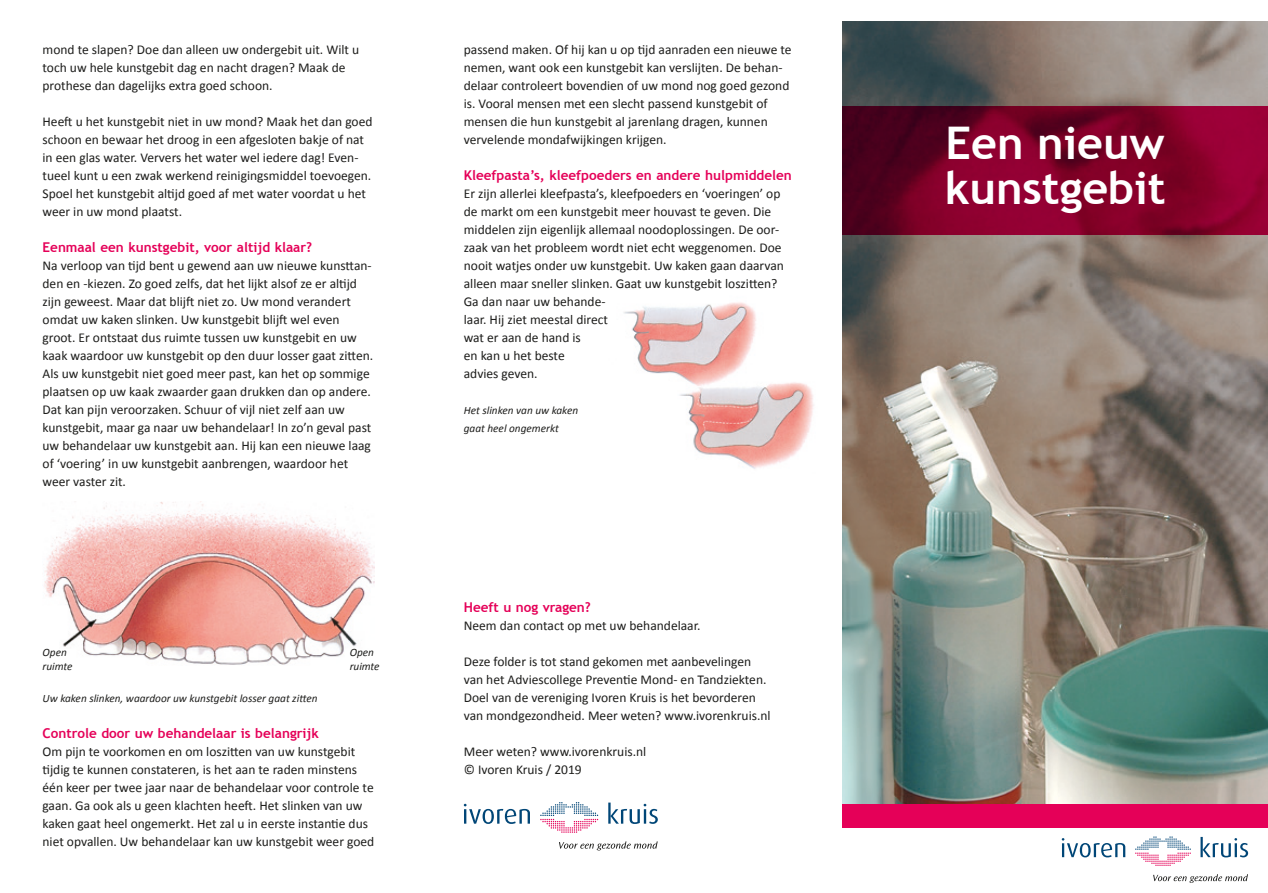
<style>
.page{position:relative;width:1268px;height:893px;background:#fff}
.page>*{position:absolute;margin:0;border:0;box-sizing:border-box;transform-origin:0 0}
.t1{font:700 45px/45px "Trebuchet MS";color:#fff}
.t2{font:13.5px/18px "Calibri";color:#1d1d1b}
.t3{font:700 13.5px "Trebuchet MS";color:#e50058}
.t4{font:italic 11.25px/13.5px "Calibri";color:#1d1d1b}
</style>
<div class="page">
<img style="left:624px;top:302px;width:190px;height:167px">
<img style="left:842px;top:21px;width:425px;height:783px">
<svg style="left:1135px;top:836px;width:55px;height:30px"></svg>
<svg style="left:1061px;top:838px;width:64px;height:19px"></svg>
<svg style="left:1200px;top:837px;width:47px;height:20px"></svg>
<svg style="left:1153px;top:874px;width:94px;height:9px"></svg>
<div style="left:842px;top:804px;width:425px;height:23px;background:#e50058"></div>
<svg style="left:842px;top:106px;width:425px;height:129px;background:#790028"></svg>
<svg style="left:540px;top:802px;width:58px;height:31px"></svg>
<svg style="left:463px;top:804px;width:67px;height:20px"></svg>
<svg style="left:608px;top:803px;width:49px;height:21px"></svg>
<svg style="left:559px;top:841px;width:98px;height:9px"></svg>
<img style="left:44px;top:502px;width:330px;height:163px">
<p class="t2" style="left:43px;top:40px;width:318px">mond te slapen? Doe dan alleen uw ondergebit uit. Wilt u toch uw hele kunstgebit dag en nacht dragen? Maak de prothese dan dagelijks extra goed schoon.</p>
<p class="t2" style="left:43px;top:112px;width:331px">Heeft u het kunstgebit niet in uw mond? Maak het dan goed schoon en bewaar het droog in een afgesloten bakje of nat in een glas water. Ververs het water wel iedere dag! Even&shy;tueel kunt u een zwak werkend reinigingsmiddel toevoegen.<br>Spoel het kunstgebit altijd goed af met water voordat u het weer in uw mond plaatst.</p>
<p class="t3" style="left:43px;top:239px;width:271px">Eenmaal een kunstgebit, voor altijd klaar?</p>
<p class="t2" style="left:43px;top:256px;width:332px">Na verloop van tijd bent u gewend aan uw nieuwe kunsttan&shy;den en -kiezen. Zo goed zelfs, dat het lijkt alsof ze er altijd zijn geweest. Maar dat blijft niet zo. Uw mond verandert omdat uw kaken slinken. Uw kunstgebit blijft wel even groot. Er ontstaat dus ruimte tussen uw kunstgebit en uw kaak waardoor uw kunstgebit op den duur losser gaat zitten.<br>Als uw kunstgebit niet goed meer past, kan het op sommige plaatsen op uw kaak zwaarder gaan drukken dan op andere.<br>Dat kan pijn veroorzaken. Schuur of vijl niet zelf aan uw kunstgebit, maar ga naar uw behandelaar! In zo’n geval past uw behandelaar uw kunstgebit aan. Hij kan een nieuwe laag of ‘voering’ in uw kunstgebit aanbrengen, waardoor het weer vaster zit.</p>
<p class="t4" style="left:43px;top:645px;width:31px">Open ruimte</p>
<p class="t4" style="left:350px;top:645px;width:31px">Open ruimte</p>
<p class="t4" style="left:43px;top:691px;width:276px">Uw kaken slinken, waardoor uw kunstgebit losser gaat zitten</p>
<p class="t3" style="left:43px;top:725px;width:278px">Controle door uw behandelaar is belangrijk</p>
<p class="t2" style="left:43px;top:742px;width:333px">Om pijn te voorkomen en om loszitten van uw kunstgebit tijdig te kunnen constateren, is het aan te raden minstens één keer per twee jaar naar de behandelaar voor controle te gaan. Ga ook als u geen klachten heeft. Het slinken van uw kaken gaat heel ongemerkt. Het zal u in eerste instantie dus niet opvallen. Uw behandelaar kan uw kunstgebit weer goed</p>
<p class="t2" style="left:463px;top:40px;width:329px">passend maken. Of hij kan u op tijd aanraden een nieuwe te nemen, want ook een kunstgebit kan verslijten. De behan&shy;delaar controleert bovendien of uw mond nog goed gezond is. Vooral mensen met een slecht passend kunstgebit of mensen die hun kunstgebit al jarenlang dragen, kunnen vervelende mondafwijkingen krijgen.</p>
<p class="t3" style="left:463px;top:167px;width:329px">Kleefpasta’s, kleefpoeders en andere hulpmiddelen</p>
<p class="t2" style="left:463px;top:184px;width:321px">Er zijn allerlei kleefpasta’s, kleefpoeders en ‘voeringen’ op de markt om een kunstgebit meer houvast te geven. Die middelen zijn eigenlijk allemaal noodoplossingen. De oor&shy;zaak van het probleem wordt niet echt weggenomen. Doe nooit watjes onder uw kunstgebit. Uw kaken gaan daarvan alleen maar sneller slinken. Gaat uw kunstgebit loszitten?<br>Ga dan naar uw behande-<br>laar. Hij ziet meestal direct<br>wat er aan de hand is<br>en kan u het beste<br>advies geven.</p>
<p class="t4" style="left:463px;top:401px;width:116px;line-height:18px">Het slinken van uw kaken gaat heel ongemerkt</p>
<p class="t3" style="left:463px;top:599px;width:128px">Heeft u nog vragen?</p>
<p class="t2" style="left:463px;top:616px;width:238px">Neem dan contact op met uw behandelaar.</p>
<p class="t2" style="left:463px;top:652px;width:308px">Deze folder is tot stand gekomen met aanbevelingen van het Adviescollege Preventie Mond- en Tandziekten.<br>Doel van de vereniging Ivoren Kruis is het bevorderen van mondgezondheid. Meer weten? www.ivorenkruis.nl</p>
<p class="t2" style="left:463px;top:742px;width:184px">Meer weten? www.ivorenkruis.nl © Ivoren Kruis / 2019</p>
<h1 class="t1" style="left:944px;top:121px;width:222px">Een nieuw kunstgebit</h1>
</div>
